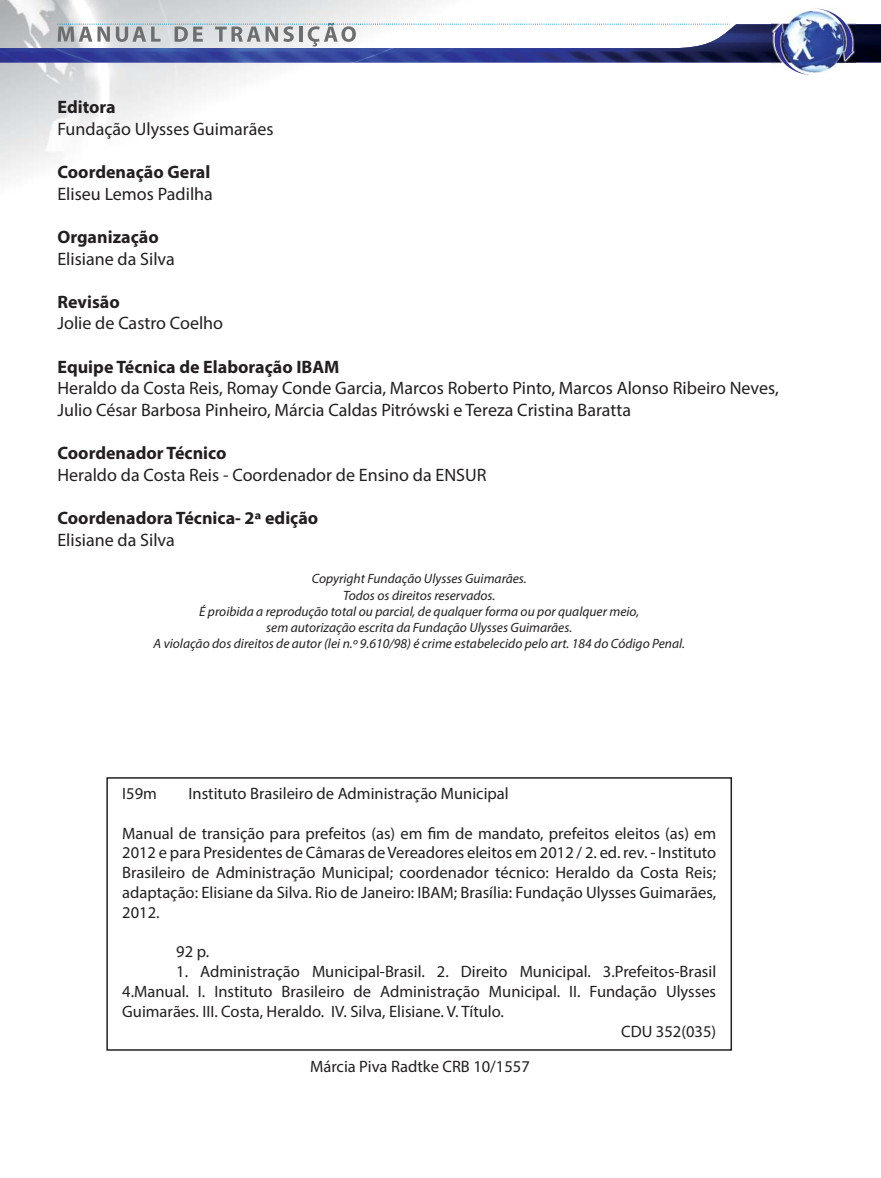
<style>
.page{position:relative;width:881px;height:1178px;background:#fff}
.page>*{position:absolute;margin:0;border:0;box-sizing:border-box;transform-origin:0 0}
.t1{font:18px/21.6px "Myriad Pro";color:#231f20}
.t2{font:700 18px "Myriad Pro";color:#231f20}
.t3{font:16.5px/19.8px "Myriad Pro";color:#231f20;text-align:justify}
.t4{font:italic 13.5px/16.2px "Myriad Pro";color:#231f20;text-align:center}
</style>
<div class="page">
<img style="left:0;top:0;width:431px;height:180px">
<svg style="left:0;top:9px;width:881px;height:66px"></svg>
<div style="left:106px;top:777px;width:625px;height:274px;border:2px solid #231f20"></div>
<p class="t2" style="left:57px;top:101px;width:60px">Editora</p>
<p class="t1" style="left:57px;top:120px;width:217px">Fundação Ulysses Guimarães</p>
<p class="t2" style="left:57px;top:165px;width:154px">Coordenação Geral</p>
<p class="t1" style="left:57px;top:185px;width:157px">Eliseu Lemos Padilha</p>
<p class="t2" style="left:57px;top:230px;width:103px">Organização</p>
<p class="t1" style="left:57px;top:250px;width:119px">Elisiane da Silva</p>
<p class="t2" style="left:57px;top:295px;width:64px">Revisão</p>
<p class="t1" style="left:57px;top:314px;width:167px">Jolie de Castro Coelho</p>
<p class="t2" style="left:57px;top:360px;width:283px">Equipe Técnica de Elaboração IBAM</p>
<p class="t1" style="left:57px;top:379px;width:722px">Heraldo da Costa Reis, Romay Conde Garcia, Marcos Roberto Pinto, Marcos Alonso Ribeiro Neves,<br>Julio César Barbosa Pinheiro, Márcia Caldas Pitrówski e Tereza Cristina Baratta</p>
<p class="t2" style="left:57px;top:446px;width:170px">Coordenador Técnico</p>
<p class="t1" style="left:57px;top:466px;width:430px">Heraldo da Costa Reis - Coordenador de Ensino da ENSUR</p>
<p class="t2" style="left:57px;top:511px;width:262px">Coordenadora Técnica- 2ª edição</p>
<p class="t1" style="left:57px;top:530px;width:119px">Elisiane da Silva</p>
<p class="t4" style="left:153px;top:572px;width:532px">Copyright Fundação Ulysses Guimarães.<br>Todos os direitos reservados.<br>É proibida a reprodução total ou parcial, de qualquer forma ou por qualquer meio,<br>sem autorização escrita da Fundação Ulysses Guimarães.<br>A violação dos direitos de autor (lei n.º 9.610/98) é crime estabelecido pelo art. 184 do Código Penal.</p>
<p class="t3" style="left:122px;top:785px;width:36px">I59m</p>
<p class="t3" style="left:188px;top:785px;width:322px">Instituto Brasileiro de Administração Municipal</p>
<p class="t3" style="left:122px;top:825px;width:595px">Manual de transição para prefeitos (as) em fim de mandato, prefeitos eleitos (as) em 2012 e para Presidentes de Câmaras de Vereadores eleitos em 2012 / 2. ed. rev. - Instituto Brasileiro de Administração Municipal; coordenador técnico: Heraldo da Costa Reis; adaptação: Elisiane da Silva. Rio de Janeiro: IBAM; Brasília: Fundação Ulysses Guimarães, 2012.</p>
<p class="t3" style="left:176px;top:944px;width:34px">92 p.</p>
<p class="t3" style="left:176px;top:963px;width:541px">1. Administração Municipal-Brasil. 2. Direito Municipal. 3.Prefeitos-Brasil</p>
<p class="t3" style="left:122px;top:983px;width:595px">4.Manual. I. Instituto Brasileiro de Administração Municipal. II. Fundação Ulysses</p>
<p class="t3" style="left:122px;top:1003px;width:383px">Guimarães. III. Costa, Heraldo. IV. Silva, Elisiane. V. Título.</p>
<p class="t3" style="left:621px;top:1023px;width:96px">CDU 352(035)</p>
<p class="t3" style="left:310px;top:1058px;width:221px">Márcia Piva Radtke CRB 10/1557</p>
</div>
